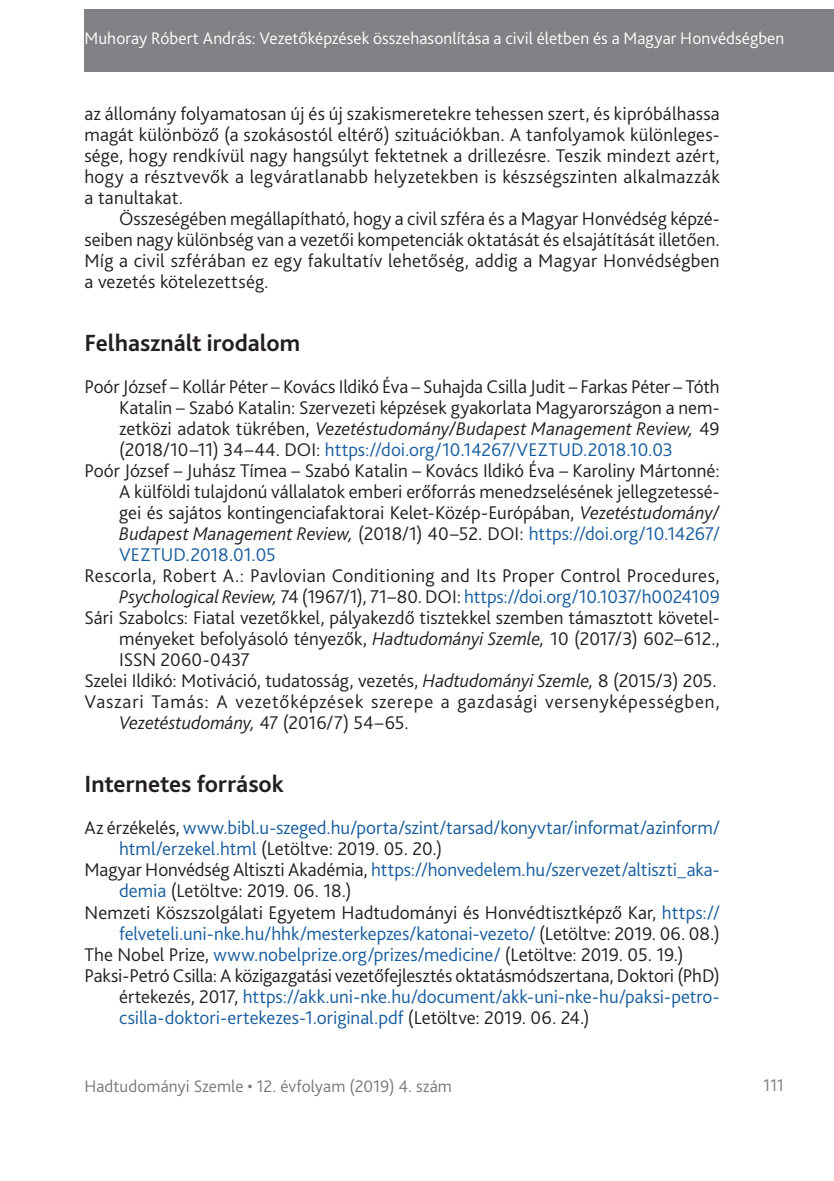
<style>
.page{position:relative;width:834px;height:1181px;background:#fff}
.page>*{position:absolute;margin:0;border:0;box-sizing:border-box;transform-origin:0 0}
._1_1__Head{font:700 24.5px "Bliss Pro";color:#231f20}
._6__Bibliography_ite{font:300 19.25px/21px "Bliss Pro";letter-spacing:-.005em;color:#231f20;text-align:justify}
._1__Body_copy{font:300 19.25px/21px "Bliss Pro";letter-spacing:.01em;color:#231f20;text-align:justify}
._6__Bibliography_ite-2{font:300 19.25px/21px "Bliss Pro";letter-spacing:-.005em;color:#175d9e}
.t1{font:300 17.5px "Bliss Pro";letter-spacing:.005em;color:#fff}
.t2{font:300 17.5px "Bliss Pro";color:#767a7c}
.s1{font-style:italic}
.s2{color:#175d9e}
.s3{color:#231f20}
</style>
<div class="page">
<div style="left:84px;top:9px;width:749px;height:63px;background:#808285"></div>
<p class="t1" style="left:84px;top:27px;width:701px">Muhoray Róbert András: Vezetőképzések összehasonlítása a civil életben és a Magyar Honvédségben</p>
<p class="_1__Body_copy" style="left:84px;top:103px;width:636px">az állomány folyamatosan új és új szakismeretekre tehessen szert, és kipróbálhassa magát különböző (a szokásostól eltérő) szituációkban. A tanfolyamok különleges&shy;sége, hogy rendkívül nagy hangsúlyt fektetnek a drillezésre. Teszik mindezt azért, hogy a résztvevők a legváratlanabb helyzetekben is készségszinten alkalmazzák a tanultakat.</p>
<p class="_1__Body_copy" style="left:84px;top:208px;width:637px;text-indent:35px">Összeségében megállapítható, hogy a civil szféra és a Magyar Honvédség képzé&shy;seiben nagy különbség van a vezetői kompetenciák oktatását és elsajátítását illetően.<br>Míg a civil szférában ez egy fakultatív lehetőség, addig a Magyar Honvédségben a vezetés kötelezettség.</p>
<p class="_1_1__Head" style="left:84px;top:328px;width:217px">Felhasznált irodalom</p>
<p class="_6__Bibliography_ite" style="left:119px;top:376px;width:602px;text-indent:-35px">Poór József – Kollár Péter – Kovács Ildikó Éva – Suhajda Csilla Judit – Farkas Péter – Tóth Katalin – Szabó Katalin: Szervezeti képzések gyakorlata Magyarországon a nem&shy;zetközi adatok tükrében, <span class="s1">Vezetéstudomány/Budapest Management Review,</span> 49 (2018/10–11) 34–44. DOI: <span class="s2">https://doi.org/10.14267/VEZTUD.2018.10.03</span></p>
<p class="_6__Bibliography_ite" style="left:119px;top:460px;width:602px;text-indent:-35px">Poór József – Juhász Tímea – Szabó Katalin – Kovács Ildikó Éva – Karoliny Mártonné:<br>A külföldi tulajdonú vállalatok emberi erőforrás menedzselésének jellegzetessé&shy;gei és sajátos kontingenciafaktorai Kelet-Közép-Európában, <span class="s1">Vezetéstudomány/ Budapest Management Review,</span> (2018/1) 40–52. DOI: <span class="s2">https://doi.org/10.14267/ VEZTUD.2018.01.05</span></p>
<p class="_6__Bibliography_ite" style="left:84px;top:565px;width:636px;text-align:right">Rescorla, Robert A.: Pavlovian Conditioning and Its Proper Control Procedures,<br><span class="s1">Psychological Review,</span> 74 (1967/1), 71–80. DOI: <span class="s2">https://doi.org/10.1037/h0024109</span></p>
<p class="_6__Bibliography_ite" style="left:119px;top:607px;width:602px;text-indent:-35px">Sári Szabolcs: Fiatal vezetőkkel, pályakezdő tisztekkel szemben támasztott követel&shy;ményeket befolyásoló tényezők, <span class="s1">Hadtudományi Szemle,</span> 10 (2017/3) 602–612., ISSN 2060-0437</p>
<p class="_6__Bibliography_ite" style="left:84px;top:670px;width:633px">Szelei Ildikó: Motiváció, tudatosság, vezetés, <span class="s1">Hadtudományi Szemle,</span> 8 (2015/3) 205.</p>
<p class="_6__Bibliography_ite" style="left:119px;top:691px;width:602px;text-indent:-35px">Vaszari Tamás: A vezetőképzések szerepe a gazdasági versenyképességben,<br><span class="s1">Vezetéstudomány,</span> 47 (2016/7) 54–65.</p>
<p class="_1_1__Head" style="left:84px;top:769px;width:201px">Internetes források</p>
<p class="_6__Bibliography_ite-2" style="left:119px;top:817px;width:602px;text-indent:-35px"><span class="s3">Az érzékelés,</span> www.bibl.u-szeged.hu/porta/szint/tarsad/konyvtar/informat/azinform/ html/erzekel.html <span class="s3">(Letöltve: 2019. 05. 20.)</span></p>
<p class="_6__Bibliography_ite" style="left:119px;top:859px;width:602px;text-indent:-35px">Magyar Honvédség Altiszti Akadémia, <span class="s2">https://honvedelem.hu/szervezet/altiszti_aka&shy;demia</span> (Letöltve: 2019. 06. 18.)</p>
<p class="_6__Bibliography_ite" style="left:84px;top:901px;width:636px;text-align:right">Nemzeti Köszszolgálati Egyetem Hadtudományi és Honvédtisztképző Kar, <span class="s2">https:// felveteli.uni-nke.hu/hhk/mesterkepzes/katonai-vezeto/</span> (Letöltve: 2019. 06. 08.)</p>
<p class="_6__Bibliography_ite" style="left:84px;top:943px;width:600px">The Nobel Prize, <span class="s2">www.nobelprize.org/prizes/medicine/</span> (Letöltve: 2019. 05. 19.)</p>
<p class="_6__Bibliography_ite" style="left:119px;top:964px;width:602px;text-indent:-35px">Paksi-Petró Csilla: A közigazgatási vezetőfejlesztés oktatásmódszertana, Doktori (PhD) értekezés, 2017, <span class="s2">https://akk.uni-nke.hu/document/akk-uni-nke-hu/paksi-petro&shy;csilla-doktori-ertekezes-1.original.pdf</span> (Letöltve: 2019. 06. 24.)</p>
<p class="t2" style="left:84px;top:1075px;width:369px">Hadtudományi Szemle • 12. évfolyam (2019) 4. szám</p>
<p class="t2" style="left:763px;top:1074px;width:22px">111</p>
</div>
